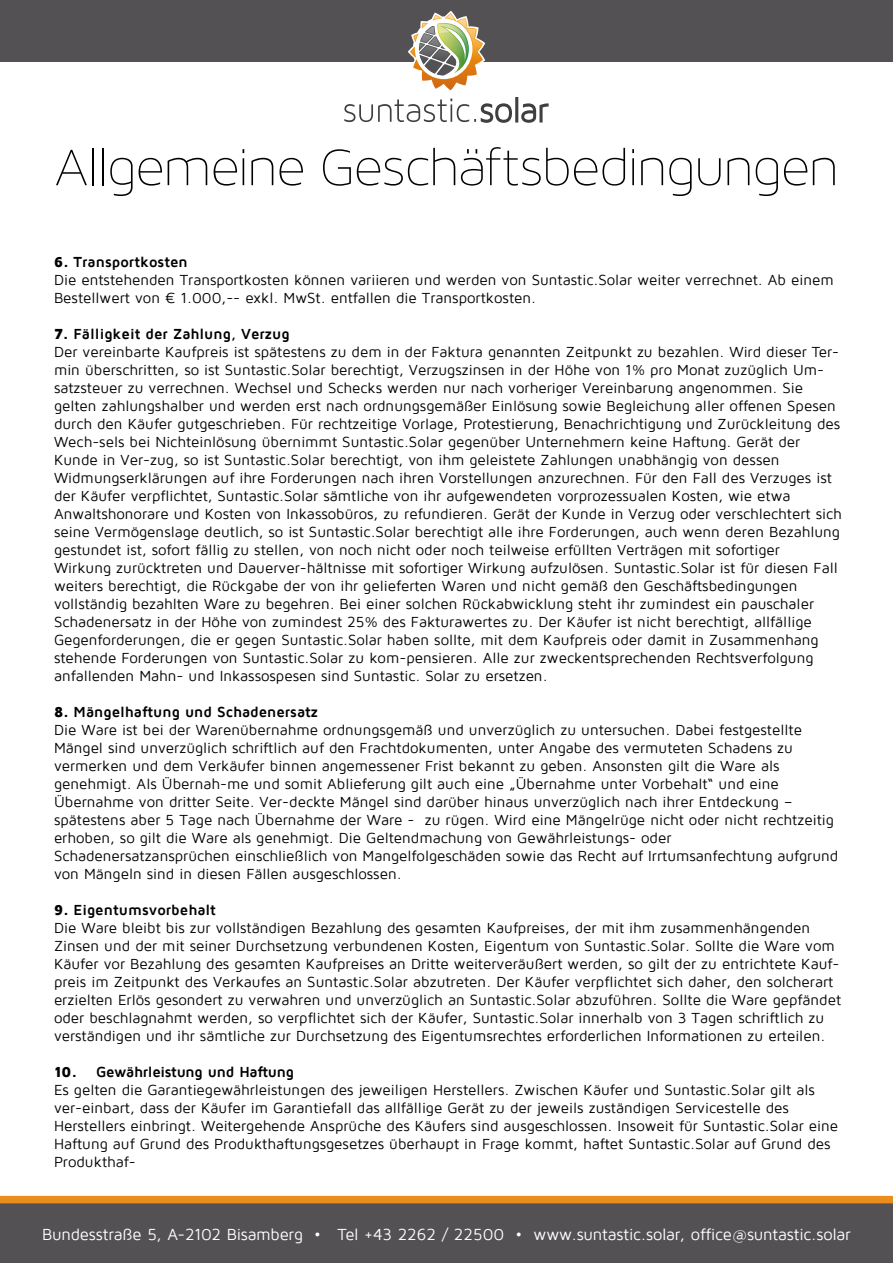
<style>
.page{position:relative;width:893px;height:1263px;background:#fff}
.page>*{position:absolute;margin:0;border:0;box-sizing:border-box;transform-origin:0 0}
.t1{font:57px "Maven Pro Light 200";letter-spacing:-.02em;color:#000}
.t2{font:16.5px "Maven Pro";letter-spacing:-.015em;color:#fff}
.t3{font:15px/18px "Maven Pro";color:#000}
.s1{font-weight:900}
.s2{font-weight:700}
</style>
<div class="page">
<svg style="left:0;top:1196px;width:893px;height:67px;background:#63574d"></svg>
<div style="left:0;top:0;width:893px;height:62px;background:#535153"></div>
<svg style="left:344px;top:11px;width:205px;height:112px"></svg>
<h1 class="t1" style="left:54px;top:137px;width:786px">Allgemeine Geschäftsbedingungen</h1>
<p class="t3" style="left:54px;top:253px;width:781px"><span class="s1">6.</span> <span class="s2">Transportkosten<br></span>Die entstehenden Transportkosten können variieren und werden von Suntastic.Solar weiter verrechnet. Ab einem<br>Bestellwert von € 1.000,-- exkl. MwSt. entfallen die Transportkosten.</p>
<p class="t3" style="left:54px;top:325px;width:789px"><span class="s1">7.</span> <span class="s2">Fälligkeit der Zahlung, Verzug<br></span>Der vereinbarte Kaufpreis ist spätestens zu dem in der Faktura genannten Zeitpunkt zu bezahlen. Wird dieser Ter&shy;min überschritten, so ist Suntastic.Solar berechtigt, Verzugszinsen in der Höhe von 1% pro Monat zuzüglich Um&shy;satzsteuer zu verrechnen. Wechsel und Schecks werden nur nach vorheriger Vereinbarung angenommen. Sie gelten zahlungshalber und werden erst nach ordnungsgemäßer Einlösung sowie Begleichung aller offenen Spesen durch den Käufer gutgeschrieben. Für rechtzeitige Vorlage, Protestierung, Benachrichtigung und Zurückleitung des Wech-sels bei Nichteinlösung übernimmt Suntastic.Solar gegenüber Unternehmern keine Haftung. Gerät der Kunde in Ver-zug, so ist Suntastic.Solar berechtigt, von ihm geleistete Zahlungen unabhängig von dessen Widmungserklärungen auf ihre Forderungen nach ihren Vorstellungen anzurechnen. Für den Fall des Verzuges ist der Käufer verpflichtet, Suntastic.Solar sämtliche von ihr aufgewendeten vorprozessualen Kosten, wie etwa Anwaltshonorare und Kosten von Inkassobüros, zu refundieren. Gerät der Kunde in Verzug oder verschlechtert sich seine Vermögenslage deutlich, so ist Suntastic.Solar berechtigt alle ihre Forderungen, auch wenn deren Bezahlung gestundet ist, sofort fällig zu stellen, von noch nicht oder noch teilweise erfüllten Verträgen mit sofortiger<br>Wirkung zurücktreten und Dauerver-hältnisse mit sofortiger Wirkung aufzulösen. Suntastic.Solar ist für diesen Fall weiters berechtigt, die Rückgabe der von ihr gelieferten Waren und nicht gemäß den Geschäftsbedingungen vollständig bezahlten Ware zu begehren. Bei einer solchen Rückabwicklung steht ihr zumindest ein pauschaler Schadenersatz in der Höhe von zumindest 25% des Fakturawertes zu. Der Käufer ist nicht berechtigt, allfällige Gegenforderungen, die er gegen Suntastic.Solar haben sollte, mit dem Kaufpreis oder damit in Zusammenhang stehende Forderungen von Suntastic.Solar zu kom-pensieren. Alle zur zweckentsprechenden Rechtsverfolgung anfallenden Mahn- und Inkassospesen sind Suntastic. Solar zu ersetzen.</p>
<p class="t3" style="left:54px;top:703px;width:786px"><span class="s1">8.</span> <span class="s2">Mängelhaftung und Schadenersatz<br></span>Die Ware ist bei der Warenübernahme ordnungsgemäß und unverzüglich zu untersuchen. Dabei festgestellte Mängel sind unverzüglich schriftlich auf den Frachtdokumenten, unter Angabe des vermuteten Schadens zu vermerken und dem Verkäufer binnen angemessener Frist bekannt zu geben. Ansonsten gilt die Ware als genehmigt. Als Übernah-me und somit Ablieferung gilt auch eine „Übernahme unter Vorbehalt“ und eine Übernahme von dritter Seite. Ver-deckte Mängel sind darüber hinaus unverzüglich nach ihrer Entdeckung – spätestens aber 5 Tage nach Übernahme der Ware - zu rügen. Wird eine Mängelrüge nicht oder nicht rechtzeitig erhoben, so gilt die Ware als genehmigt. Die Geltendmachung von Gewährleistungs- oder Schadenersatzansprüchen einschließlich von Mangelfolgeschäden sowie das Recht auf Irrtumsanfechtung aufgrund von Mängeln sind in diesen Fällen ausgeschlossen.</p>
<p class="t3" style="left:54px;top:901px;width:789px"><span class="s1">9.</span> <span class="s2">Eigentumsvorbehalt<br></span>Die Ware bleibt bis zur vollständigen Bezahlung des gesamten Kaufpreises, der mit ihm zusammenhängenden Zinsen und der mit seiner Durchsetzung verbundenen Kosten, Eigentum von Suntastic.Solar. Sollte die Ware vom Käufer vor Bezahlung des gesamten Kaufpreises an Dritte weiterveräußert werden, so gilt der zu entrichtete Kauf&shy;preis im Zeitpunkt des Verkaufes an Suntastic.Solar abzutreten. Der Käufer verpflichtet sich daher, den solcherart erzielten Erlös gesondert zu verwahren und unverzüglich an Suntastic.Solar abzuführen. Sollte die Ware gepfändet oder beschlagnahmt werden, so verpflichtet sich der Käufer, Suntastic.Solar innerhalb von 3 Tagen schriftlich zu verständigen und ihr sämtliche zur Durchsetzung des Eigentumsrechtes erforderlichen Informationen zu erteilen.</p>
<p class="t3" style="left:54px;top:1063px;width:786px"><span class="s1">10.</span> <span class="s2">Gewährleistung und Haftung<br></span>Es gelten die Garantiegewährleistungen des jeweiligen Herstellers. Zwischen Käufer und Suntastic.Solar gilt als ver-einbart, dass der Käufer im Garantiefall das allfällige Gerät zu der jeweils zuständigen Servicestelle des Herstellers einbringt. Weitergehende Ansprüche des Käufers sind ausgeschlossen. Insoweit für Suntastic.Solar eine Haftung auf Grund des Produkthaftungsgesetzes überhaupt in Frage kommt, haftet Suntastic.Solar auf Grund des Produkthaf-</p>
<p class="t2" style="left:42px;top:1225px;width:810px">Bundesstraße 5, A-2102 Bisamberg • Tel +43 2262 / 22500 • www.suntastic.solar, office@suntastic.solar</p>
</div>
